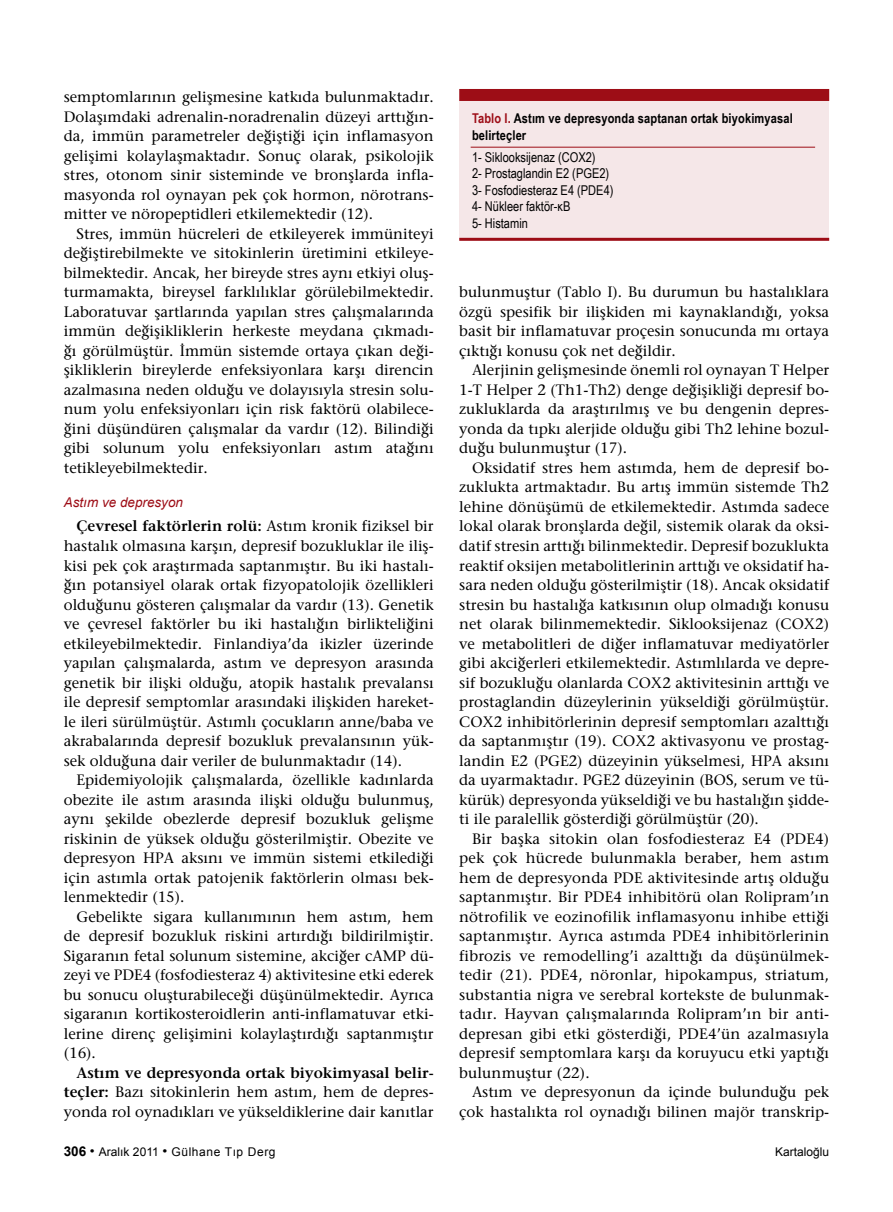
<style>
.page{position:relative;width:893px;height:1212px;background:#fff}
.page>*{position:absolute;margin:0;border:0;box-sizing:border-box;transform-origin:0 0}
.t1{font:15px/19.5px "Stone Serif";color:#000;text-align:justify}
.t2{font:13.5px/16.5px "Arial Narrow";color:#000}
.t3{font:700 13.5px/16.2px "Arial Narrow";letter-spacing:.01em;color:#000}
.t4{font:italic 13.5px "Arial";color:#9d0d16}
.t5{font:12px "Arial";letter-spacing:.05em;color:#000}
.t6{font:12px "Arial";color:#000}
.s1{font-weight:600}
.s2{color:#9d0d16}
.s3{font-weight:700;font-size:13.5px}
.s4{font-weight:700}
</style>
<div class="page">
<div style="left:459px;top:101px;width:370px;height:138px;background:#f5e7e8"></div>
<div style="left:459px;top:89px;width:370px;height:12px;background:#9d0d16"></div>
<hr style="left:459px;top:238px;width:370px;height:3px;background:#9d0d16">
<hr style="left:471px;top:147px;width:344px;height:1px;background:#9d0d16">
<p class="t1" style="left:64px;top:87px;width:371px">semptomlarının gelişmesine katkıda bulunmaktadır.<br>Dolaşımdaki adrenalin-noradrenalin düzeyi arttığın&shy;da, immün parametreler değiştiği için inflamasyon gelişimi kolaylaşmaktadır. Sonuç olarak, psikolojik stres, otonom sinir sisteminde ve bronşlarda infla&shy;masyonda rol oynayan pek çok hormon, nörotrans&shy;mitter ve nöropeptidleri etkilemektedir (12).</p>
<p class="t1" style="left:64px;top:224px;width:371px;text-indent:13px">Stres, immün hücreleri de etkileyerek immüniteyi değiştirebilmekte ve sitokinlerin üretimini etkileye&shy;bilmektedir. Ancak, her bireyde stres aynı etkiyi oluş&shy;turmamakta, bireysel farklılıklar görülebilmektedir.<br>Laboratuvar şartlarında yapılan stres çalışmalarında immün değişikliklerin herkeste meydana çıkmadı&shy;ğı görülmüştür. İmmün sistemde ortaya çıkan deği&shy;şikliklerin bireylerde enfeksiyonlara karşı direncin azalmasına neden olduğu ve dolayısıyla stresin solu&shy;num yolu enfeksiyonları için risk faktörü olabilece&shy;ğini düşündüren çalışmalar da vardır (12). Bilindiği gibi solunum yolu enfeksiyonları astım atağını tetikleyebilmektedir.</p>
<p class="t4" style="left:64px;top:494px;width:121px">Astım ve depresyon</p>
<p class="t1" style="left:64px;top:516px;width:371px;text-indent:13px"><span class="s1">Çevresel faktörlerin rolü:</span> Astım kronik fiziksel bir hastalık olmasına karşın, depresif bozukluklar ile iliş&shy;kisi pek çok araştırmada saptanmıştır. Bu iki hastalı&shy;ğın potansiyel olarak ortak fizyopatolojik özellikleri olduğunu gösteren çalışmalar da vardır (13). Genetik ve çevresel faktörler bu iki hastalığın birlikteliğini etkileyebilmektedir. Finlandiya’da ikizler üzerinde yapılan çalışmalarda, astım ve depresyon arasında genetik bir ilişki olduğu, atopik hastalık prevalansı ile depresif semptomlar arasındaki ilişkiden hareket&shy;le ileri sürülmüştür. Astımlı çocukların anne/baba ve akrabalarında depresif bozukluk prevalansının yük&shy;sek olduğuna dair veriler de bulunmaktadır (14).</p>
<p class="t1" style="left:64px;top:770px;width:371px;text-indent:13px">Epidemiyolojik çalışmalarda, özellikle kadınlarda obezite ile astım arasında ilişki olduğu bulunmuş, aynı şekilde obezlerde depresif bozukluk gelişme riskinin de yüksek olduğu gösterilmiştir. Obezite ve depresyon HPA aksını ve immün sistemi etkilediği için astımla ortak patojenik faktörlerin olması bek&shy;lenmektedir (15).</p>
<p class="t1" style="left:64px;top:906px;width:371px;text-indent:13px">Gebelikte sigara kullanımının hem astım, hem de depresif bozukluk riskini artırdığı bildirilmiştir.<br>Sigaranın fetal solunum sistemine, akciğer cAMP dü&shy;zeyi ve PDE4 (fosfodiesteraz 4) aktivitesine etki ederek bu sonucu oluşturabileceği düşünülmektedir. Ayrıca sigaranın kortikosteroidlerin anti-inflamatuvar etki&shy;lerine direnç gelişimini kolaylaştırdığı saptanmıştır (16).</p>
<p class="t1" style="left:64px;top:1062px;width:371px;text-indent:13px"><span class="s1">Astım ve depresyonda ortak biyokimyasal belir&shy;teçler:</span> Bazı sitokinlerin hem astım, hem de depres&shy;yonda rol oynadıkları ve yükseldiklerine dair kanıtlar</p>
<p class="t3" style="left:472px;top:110px;width:322px"><span class="s2">Tablo I.</span> Astım ve depresyonda saptanan ortak biyokimyasal belirteçler</p>
<p class="t2" style="left:472px;top:148px;width:143px">1- Siklooksijenaz (COX2)<br>2- Prostaglandin E2 (PGE2)<br>3- Fosfodiesteraz E4 (PDE4)<br>4- Nükleer faktör-κB<br>5- Histamin</p>
<p class="t1" style="left:459px;top:282px;width:371px">bulunmuştur (Tablo I). Bu durumun bu hastalıklara özgü spesifik bir ilişkiden mi kaynaklandığı, yoksa basit bir inflamatuvar proçesin sonucunda mı ortaya çıktığı konusu çok net değildir.</p>
<p class="t1" style="left:459px;top:360px;width:371px;text-indent:13px">Alerjinin gelişmesinde önemli rol oynayan T Helper 1-T Helper 2 (Th1-Th2) denge değişikliği depresif bo&shy;zukluklarda da araştırılmış ve bu dengenin depres&shy;yonda da tıpkı alerjide olduğu gibi Th2 lehine bozul&shy;duğu bulunmuştur (17).</p>
<p class="t1" style="left:459px;top:458px;width:371px;text-indent:13px">Oksidatif stres hem astımda, hem de depresif bo&shy;zuklukta artmaktadır. Bu artış immün sistemde Th2 lehine dönüşümü de etkilemektedir. Astımda sadece lokal olarak bronşlarda değil, sistemik olarak da oksi&shy;datif stresin arttığı bilinmektedir. Depresif bozuklukta reaktif oksijen metabolitlerinin arttığı ve oksidatif ha&shy;sara neden olduğu gösterilmiştir (18). Ancak oksidatif stresin bu hastalığa katkısının olup olmadığı konusu net olarak bilinmemektedir. Siklooksijenaz (COX2) ve metabolitleri de diğer inflamatuvar mediyatörler gibi akciğerleri etkilemektedir. Astımlılarda ve depre&shy;sif bozukluğu olanlarda COX2 aktivitesinin arttığı ve prostaglandin düzeylerinin yükseldiği görülmüştür.<br>COX2 inhibitörlerinin depresif semptomları azalttığı da saptanmıştır (19). COX2 aktivasyonu ve prostag&shy;landin E2 (PGE2) düzeyinin yükselmesi, HPA aksını da uyarmaktadır. PGE2 düzeyinin (BOS, serum ve tü&shy;kürük) depresyonda yükseldiği ve bu hastalığın şidde&shy;ti ile paralellik gösterdiği görülmüştür (20).</p>
<p class="t1" style="left:459px;top:828px;width:371px;text-indent:13px">Bir başka sitokin olan fosfodiesteraz E4 (PDE4) pek çok hücrede bulunmakla beraber, hem astım hem de depresyonda PDE aktivitesinde artış olduğu saptanmıştır. Bir PDE4 inhibitörü olan Rolipram’ın nötrofilik ve eozinofilik inflamasyonu inhibe ettiği saptanmıştır. Ayrıca astımda PDE4 inhibitörlerinin fibrozis ve remodelling’i azalttığı da düşünülmek&shy;tedir (21). PDE4, nöronlar, hipokampus, striatum, substantia nigra ve serebral kortekste de bulunmak&shy;tadır. Hayvan çalışmalarında Rolipram’ın bir anti&shy;depresan gibi etki gösterdiği, PDE4’ün azalmasıyla depresif semptomlara karşı da koruyucu etki yaptığı bulunmuştur (22).</p>
<p class="t1" style="left:459px;top:1082px;width:371px;text-align:right">Astım ve depresyonun da içinde bulunduğu pek çok hastalıkta rol oynadığı bilinen majör transkrip-</p>
<p class="t5" style="left:64px;top:1143px;width:213px"><span class="s3">306</span> <span class="s4">•</span> Aralık 2011 <span class="s4">•</span> Gülhane Tıp Derg</p>
<p class="t6" style="left:775px;top:1143px;width:56px">Kartaloğlu</p>
</div>
